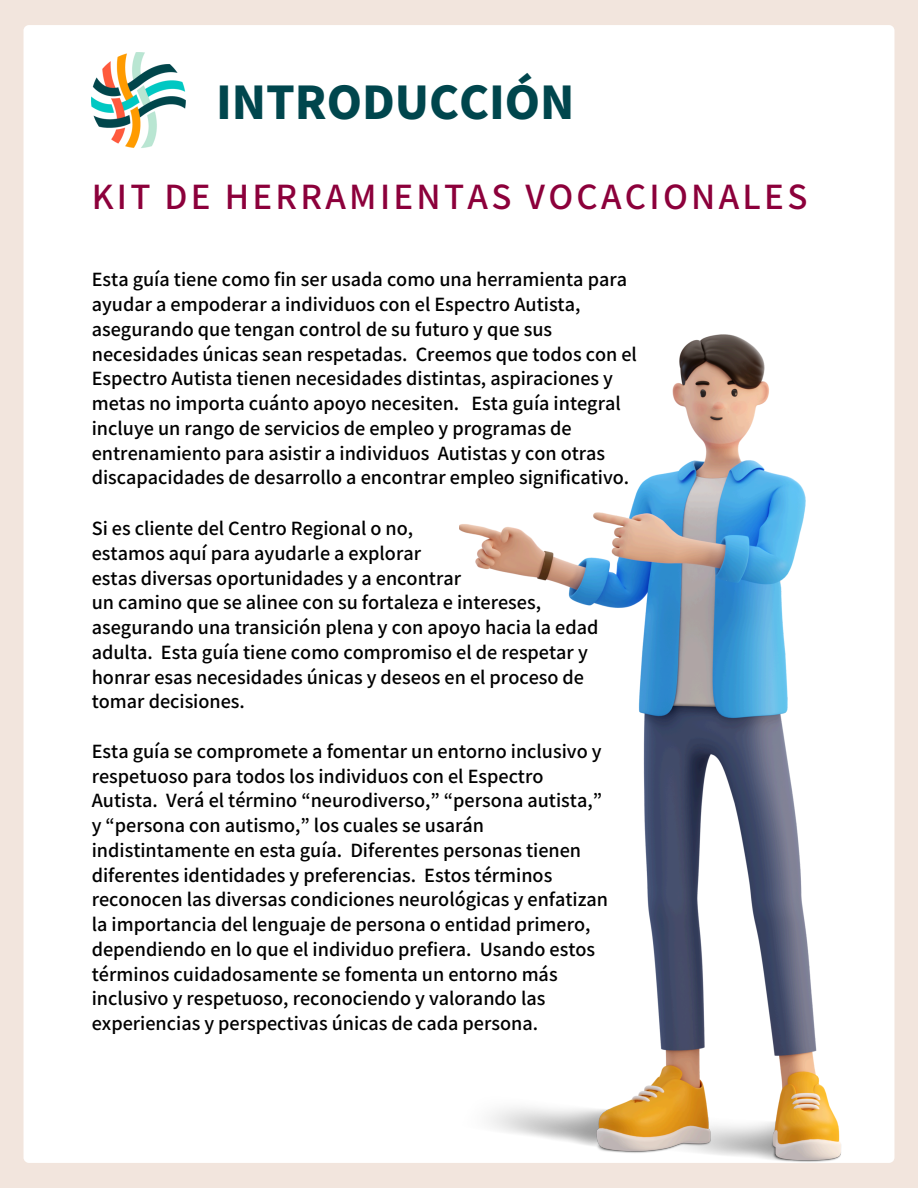
<style>
.page{position:relative;width:918px;height:1188px;background:#f2e5dd}
.page>*{position:absolute;margin:0;border:0;box-sizing:border-box;transform-origin:0 0}
.t1{font:900 45px "Noto Sans JP";color:#00464d}
.t2{font:500 33px "Noto Sans JP";letter-spacing:.1em;color:#8c003b}
.t3{font:500 18px/24.8px "Noto Sans JP";color:#000}
</style>
<div class="page">
<div style="left:24px;top:25px;width:870px;height:1138px;background:#fff;border-radius:5px"></div>
<img style="left:92px;top:53px;width:94px;height:95px">
<img style="left:459px;top:335px;width:382px;height:827px">
<p class="t1" style="left:216px;top:67px;width:360px">INTRODUCCIÓN</p>
<h1 class="t2" style="left:92px;top:171px;width:717px">KIT DE HERRAMIENTAS VOCACIONALES</h1>
<h2 class="t3" style="left:92px;top:266px;width:547px">Esta guía tiene como fin ser usada como una herramienta para ayudar a empoderar a individuos con el Espectro Autista, asegurando que tengan control de su futuro y que sus necesidades únicas sean respetadas. Creemos que todos con el Espectro Autista tienen necesidades distintas, aspiraciones y metas no importa cuánto apoyo necesiten. Esta guía integral incluye un rango de servicios de empleo y programas de entrenamiento para asistir a individuos Autistas y con otras discapacidades de desarrollo a encontrar empleo significativo.</h2>
<p class="t3" style="left:92px;top:515px;width:508px">Si es cliente del Centro Regional o no,<br>estamos aquí para ayudarle a explorar<br>estas diversas oportunidades y a encontrar<br>un camino que se alinee con su fortaleza e intereses, asegurando una transición plena y con apoyo hacia la edad adulta. Esta guía tiene como compromiso el de respetar y honrar esas necesidades únicas y deseos en el proceso de tomar decisiones.</p>
<p class="t3" style="left:92px;top:738px;width:518px">Esta guía se compromete a fomentar un entorno inclusivo y respetuoso para todos los individuos con el Espectro Autista. Verá el término “neurodiverso,” “persona autista,” y “persona con autismo,” los cuales se usarán indistintamente en esta guía. Diferentes personas tienen diferentes identidades y preferencias. Estos términos reconocen las diversas condiciones neurológicas y enfatizan la importancia del lenguaje de persona o entidad primero, dependiendo en lo que el individuo prefiera. Usando estos términos cuidadosamente se fomenta un entorno más inclusivo y respetuoso, reconociendo y valorando las experiencias y perspectivas únicas de cada persona.</p>
</div>
